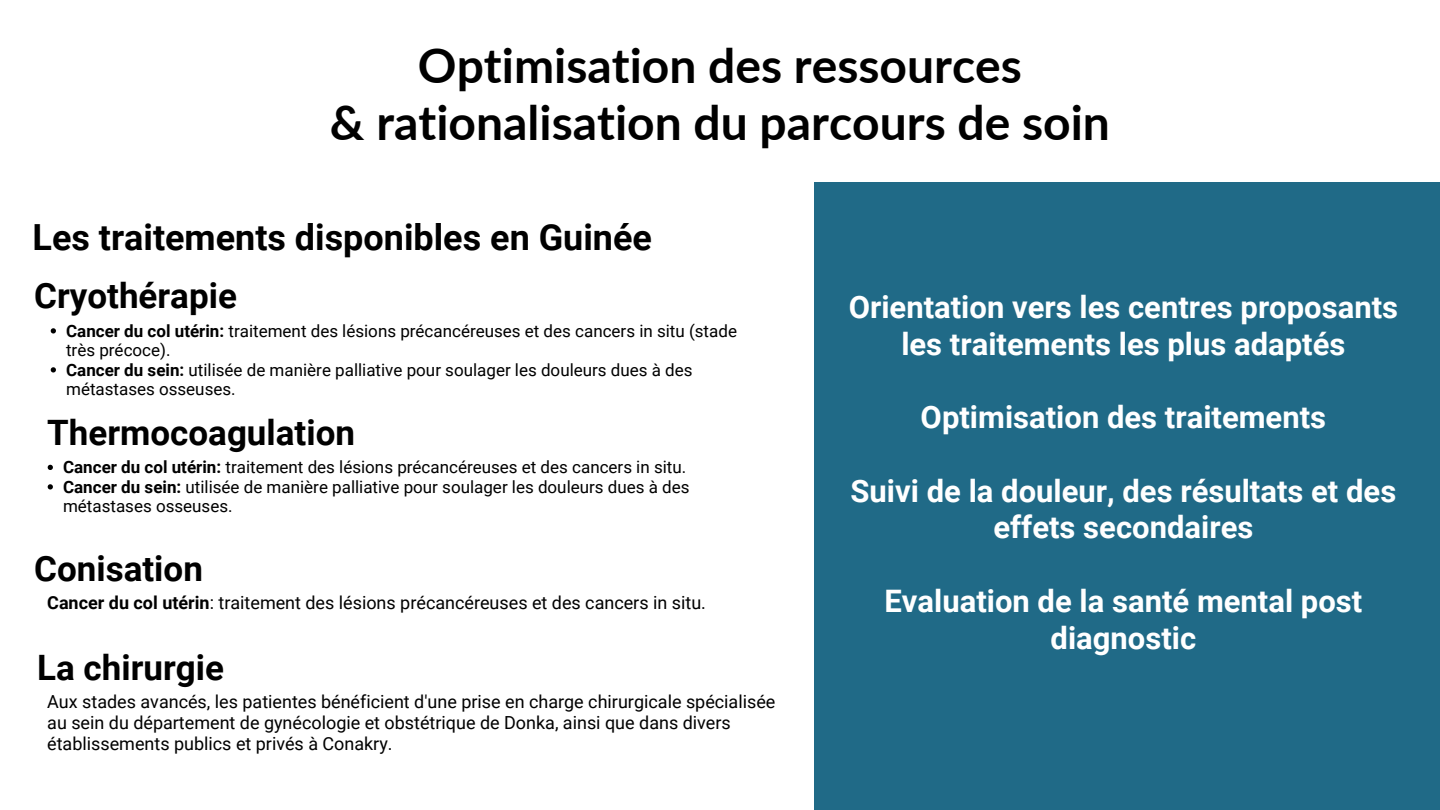
<style>
.page{position:relative;width:1440px;height:810px;background:#fff}
.page>*{position:absolute;margin:0;border:0;box-sizing:border-box;transform-origin:0 0}
.t1{font:700 48px/57px "Lato";color:#000;text-align:center}
.t2{font:700 36px "Roboto";color:#000}
.t3{font:700 35px "Roboto";color:#000}
.t4{font:700 31px/36.8px "Roboto";color:#fff;text-align:center}
.t5{font:18px/21px "Roboto";color:#000}
.t6{font:17px/19.5px "Roboto";color:#000}
.s1{font-weight:700}
</style>
<div class="page">
<div style="left:814px;top:182px;width:626px;height:628px;background:#206a87"></div>
<svg style="left:51px;top:328px;width:5px;height:6px"></svg>
<svg style="left:51px;top:367px;width:5px;height:6px"></svg>
<svg style="left:48px;top:465px;width:5px;height:5px"></svg>
<svg style="left:48px;top:484px;width:5px;height:6px"></svg>
<h1 class="t1" style="left:330px;top:36px;width:782px">Optimisation des ressources<br>&amp; rationalisation du parcours de soin</h1>
<h2 class="t2" style="left:33px;top:217px;width:621px">Les traitements disponibles en Guinée</h2>
<h3 class="t3" style="left:34px;top:275px;width:204px">Cryothérapie</h3>
<p class="t6" style="left:66px;top:321px;width:672px"><span class="s1">Cancer du col utérin:</span> traitement des lésions précancéreuses et des cancers in situ (stade très précoce).<br><span class="s1">Cancer du sein:</span> utilisée de manière palliative pour soulager les douleurs dues à des métastases osseuses.</p>
<h3 class="t3" style="left:47px;top:413px;width:309px">Thermocoagulation</h3>
<p class="t6" style="left:63px;top:457px;width:628px"><span class="s1">Cancer du col utérin:</span> traitement des lésions précancéreuses et des cancers in situ.<br><span class="s1">Cancer du sein:</span> utilisée de manière palliative pour soulager les douleurs dues à des métastases osseuses.</p>
<h3 class="t3" style="left:34px;top:549px;width:170px">Conisation</h3>
<p class="t5" style="left:47px;top:593px;width:660px"><span class="s1">Cancer du col utérin</span>: traitement des lésions précancéreuses et des cancers in situ.</p>
<h3 class="t3" style="left:37px;top:648px;width:188px">La chirurgie</h3>
<p class="t5" style="left:47px;top:692px;width:730px">Aux stades avancés, les patientes bénéficient d'une prise en charge chirurgicale spécialisée au sein du département de gynécologie et obstétrique de Donka, ainsi que dans divers établissements publics et privés à Conakry.</p>
<h3 class="t4" style="left:849px;top:289px;width:551px">Orientation vers les centres proposants les traitements les plus adaptés</h3>
<h3 class="t4" style="left:921px;top:399px;width:407px">Optimisation des traitements</h3>
<h3 class="t4" style="left:851px;top:473px;width:547px">Suivi de la douleur, des résultats et des effets secondaires</h3>
<h3 class="t4" style="left:884px;top:583px;width:479px">Evaluation de la santé mental post diagnostic</h3>
</div>
